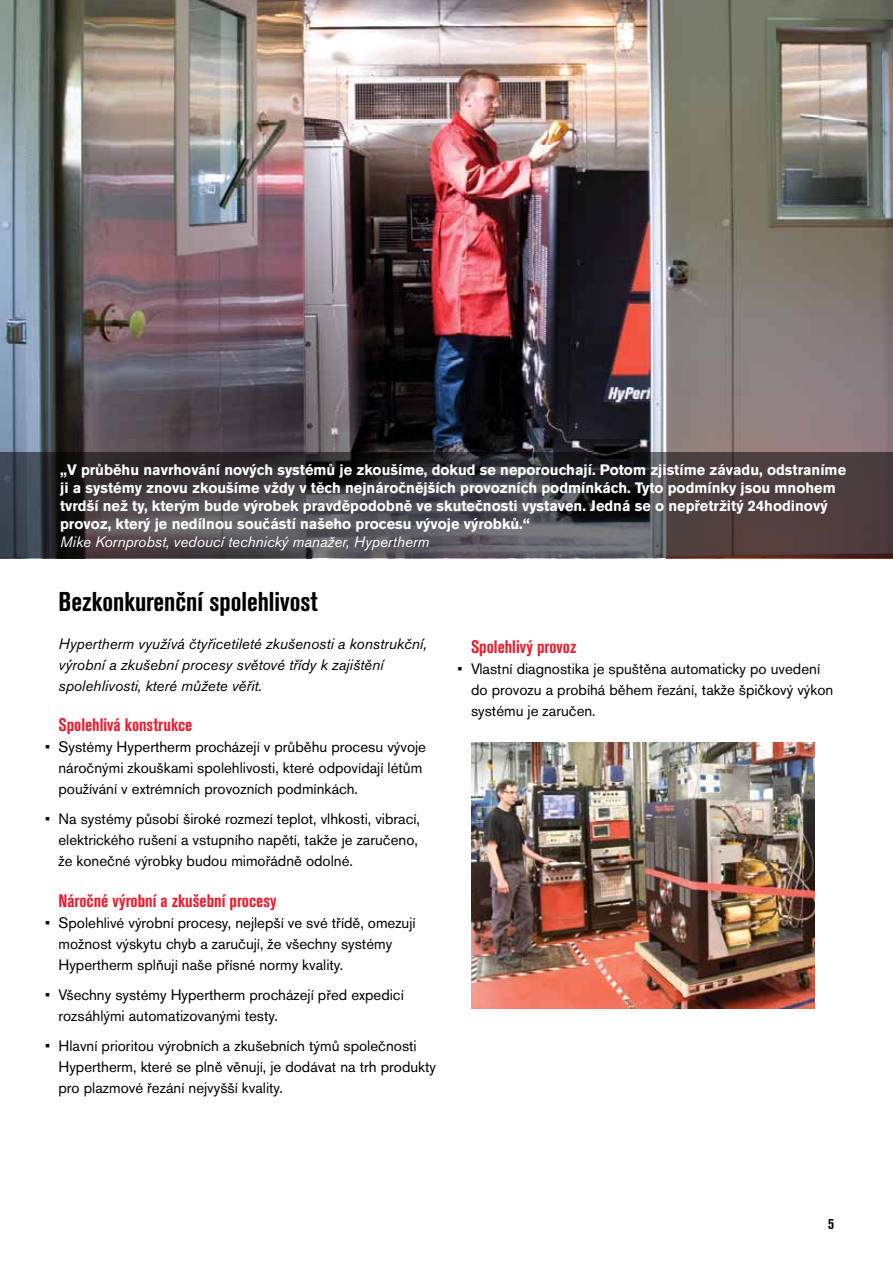
<style>
.page{position:relative;width:893px;height:1263px;background:#fff}
.page>*{position:absolute;margin:0;border:0;box-sizing:border-box;transform-origin:0 0}
.t1{font:700 condensed 27px "Akzidenz Grotesk Pro";color:#000}
.t2{font:700 condensed 18px "Akzidenz Grotesk Pro";color:#ed1c2e}
.t3{font:15px/21px "Akzidenz Grotesk Pro";color:#000}
.t4{font:700 15px/18px "Akzidenz Grotesk Pro";color:#fff}
.t5{font:italic 15px/21px "Akzidenz Grotesk Pro";color:#000}
.t6{font:italic 15px "Akzidenz Grotesk Pro";color:#fff}
.t7{font:700 condensed 15px "Akzidenz Grotesk Pro";color:#000}
</style>
<div class="page">
<img style="left:0;top:0;width:893px;height:453px">
<svg style="left:0;top:453px;width:893px;height:105px;background:#454044"></svg>
<img style="left:472px;top:742px;width:342px;height:266px">
<p class="t4" style="left:60px;top:460px;width:787px">„V průběhu navrhování nových systémů je zkoušíme, dokud se neporouchají. Potom zjistíme závadu, odstraníme ji a systémy znovu zkoušíme vždy v těch nejnáročnějších provozních podmínkách. Tyto podmínky jsou mnohem tvrdší než ty, kterým bude výrobek pravděpodobně ve skutečnosti vystaven. Jedná se o nepřetržitý 24hodinový provoz, který je nedílnou součástí našeho procesu vývoje výrobků.“</p>
<p class="t6" style="left:60px;top:532px;width:371px">Mike Kornprobst, vedoucí technický manažer, Hypertherm</p>
<h1 class="t1" style="left:58px;top:584px;width:261px">Bezkonkurenční spolehlivost</h1>
<p class="t5" style="left:58px;top:633px;width:370px">Hypertherm využívá čtyřicetileté zkušenosti a konstrukční, výrobní a zkušební procesy světové třídy k zajištění spolehlivosti, které můžete věřit.</p>
<p class="t2" style="left:45px;top:713px;width:149px">Spolehlivá konstrukce</p>
<p class="t3" style="left:58px;top:736px;width:369px;text-indent:-14px">• Systémy Hypertherm procházejí v průběhu procesu vývoje náročnými zkouškami spolehlivosti, které odpovídají létům používání v extrémních provozních podmínkách.</p>
<p class="t3" style="left:58px;top:808px;width:363px;text-indent:-14px">• Na systémy působí široké rozmezí teplot, vlhkosti, vibrací, elektrického rušení a vstupního napětí, takže je zaručeno, že konečné výrobky budou mimořádně odolné.</p>
<p class="t2" style="left:45px;top:889px;width:233px">Náročné výrobní a zkušební procesy</p>
<p class="t3" style="left:58px;top:912px;width:359px;text-indent:-14px">• Spolehlivé výrobní procesy, nejlepší ve své třídě, omezují možnost výskytu chyb a zaručují, že všechny systémy<br>Hypertherm splňují naše přísné normy kvality.</p>
<p class="t3" style="left:58px;top:984px;width:347px;text-indent:-14px">• Všechny systémy Hypertherm procházejí před expedicí rozsáhlými automatizovanými testy.</p>
<p class="t3" style="left:58px;top:1035px;width:379px;text-indent:-14px">• Hlavní prioritou výrobních a zkušebních týmů společnosti<br>Hypertherm, které se plně věnují, je dodávat na trh produkty pro plazmové řezání nejvyšší kvality.</p>
<p class="t2" style="left:458px;top:635px;width:120px">Spolehlivý provoz</p>
<p class="t3" style="left:471px;top:658px;width:364px;text-indent:-14px">• Vlastní diagnostika je spuštěna automaticky po uvedení do provozu a probíhá během řezání, takže špičkový výkon systému je zaručen.</p>
<p class="t7" style="left:828px;top:1214px;width:7px">5</p>
</div>
